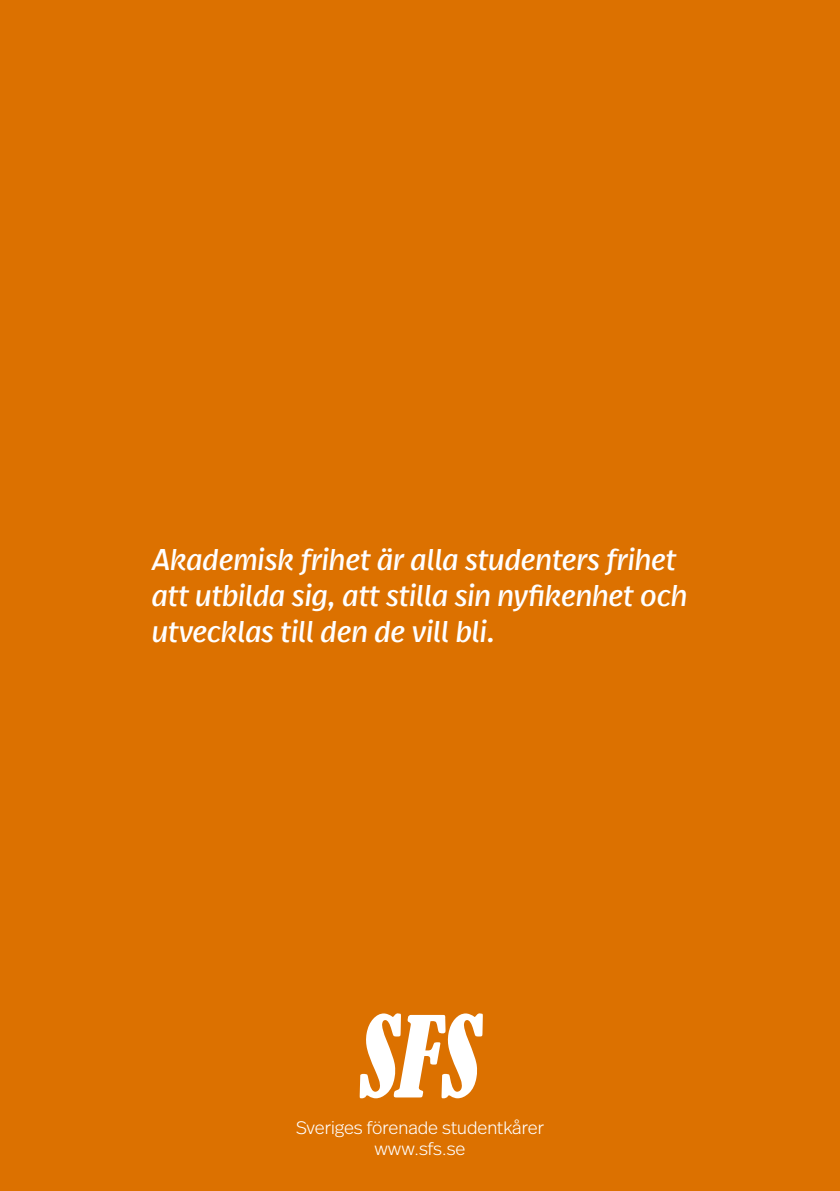
<style>
.page{position:relative;width:840px;height:1191px;background:#fff}
.page>*{position:absolute;margin:0;border:0;box-sizing:border-box;transform-origin:0 0}
.t1{font:italic condensed 104.8px "Bernard";color:#fff}
.t2{font:italic 30px/36px "Real Head Pro";color:#fff}
.t3{font:300 18px "Real Head Pro";color:#fff}
</style>
<div class="page">
<div style="left:0;top:0;width:839px;height:1191px;background:#dc7100"></div>
<p class="t2" style="left:152px;top:541px;width:536px">Akademisk frihet är alla studenters frihet att utbilda sig, att stilla sin nyfikenhet och utvecklas till den de vill bli.</p>
<p class="t1" style="left:353px;top:996px;width:145px">SFS</p>
<p class="t3" style="left:296px;top:1114px;width:249px">Sveriges förenade studentkårer</p>
<p class="t3" style="left:374px;top:1136px;width:92px">www.sfs.se</p>
</div>
